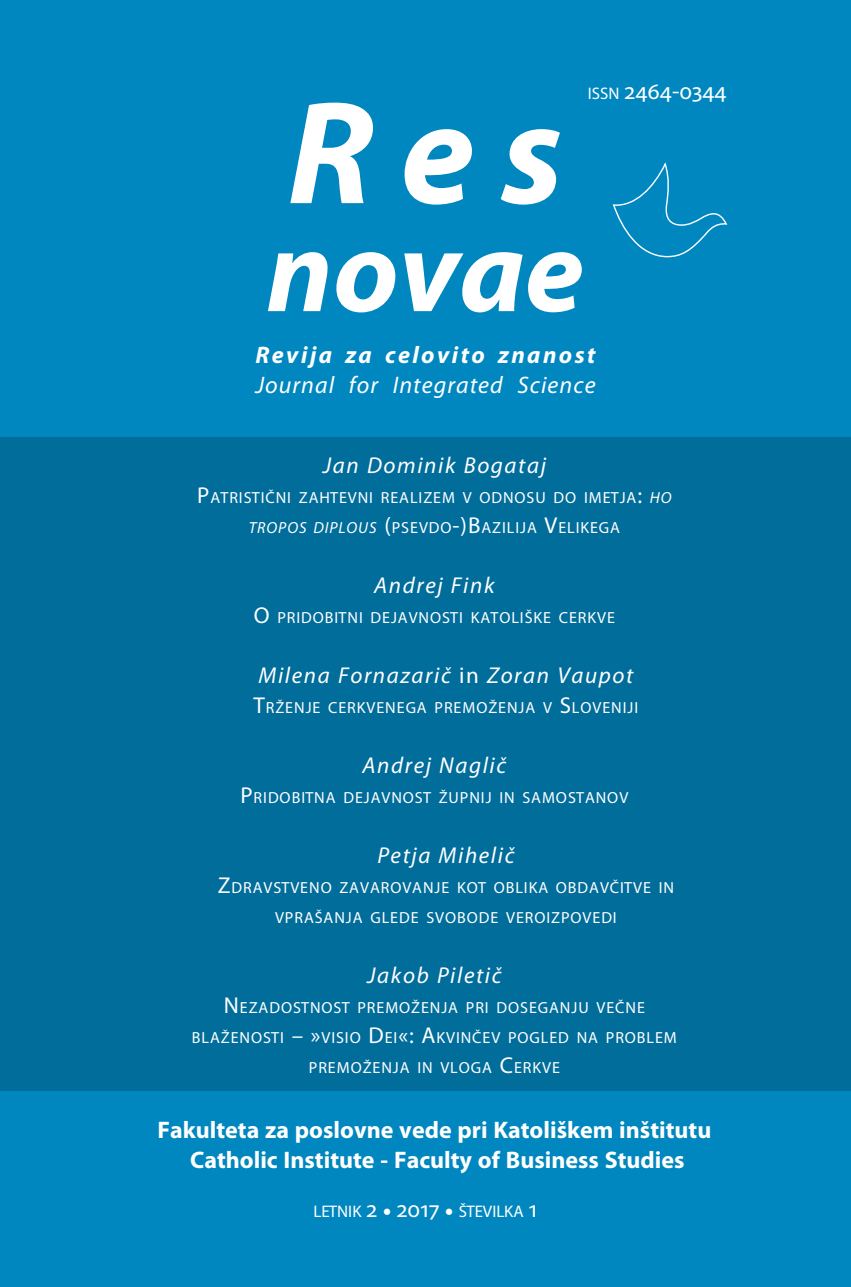
<style>
.page{position:relative;width:851px;height:1287px;background:#fff}
.page>*{position:absolute;margin:0;border:0;box-sizing:border-box;transform-origin:0 0}
.t1{font:italic 700 148px "K Isans";color:#fff}
.t2{font:italic 700 118px "K Isans";color:#fff}
.t3{font:700 24px/30px "K Isans";color:#fff;text-align:center}
.t4{font:italic 24px "K Isans";letter-spacing:.045em;color:#fff}
.t5{font:italic 700 24px "K Isans";letter-spacing:.1em;color:#fff}
.t6{font:24px "K Isans";color:#fff}
.t7{font:italic 23px "K Isans";letter-spacing:.07em;color:#fff}
.t8{font:16.8px "K Isans";color:#fff}
.t9{font:16.2px/30px "K Isans";letter-spacing:.055em;color:#fff;text-align:center}
.s1{font-size:16.8px}
.s2{font-size:23px}
.s3{font-style:italic}
.s4{font-style:normal}
.s5{font-size:24px}
.s6{font-family:"Minion Pro";font-size:24px}
</style>
<div class="page">
<div style="left:0;top:0;width:850px;height:1287px;background:#0087bf"></div>
<div style="left:0;top:437px;width:850px;height:654px;background:#006d9b"></div>
<svg style="left:612px;top:162px;width:116px;height:96px"></svg>
<h1 class="t1" style="left:287px;top:72px;width:277px">Res</h1>
<h3 class="t6" style="left:587px;top:77px;width:140px"><span class="s1">ISSN</span> 2464-0344</h3>
<h2 class="t2" style="left:266px;top:206px;width:319px">novae</h2>
<h3 class="t5" style="left:255px;top:341px;width:341px">Revija za celovito znanost</h3>
<h3 class="t4" style="left:255px;top:372px;width:341px">Journal for Integrated Science</h3>
<h3 class="t7" style="left:323px;top:453px;width:224px">Jan Dominik Bogataj</h3>
<p class="t9" style="left:197px;top:483px;width:476px"><span class="s2">P</span>ATRISTIČNI ZAHTEVNI REALIZEM V ODNOSU DO IMETJA<span class="s2">:</span> <span class="s3">HO<br>TROPOS DIPLOUS</span> <span class="s2">(</span>PSEVDO<span class="s2">-)B</span>AZILIJA <span class="s2">V</span>ELIKEGA</p>
<h3 class="t7" style="left:374px;top:573px;width:122px">Andrej Fink</h3>
<p class="t9" style="left:254px;top:603px;width:362px"><span class="s2">O</span> PRIDOBITNI DEJAVNOSTI KATOLIŠKE CERKVE</p>
<h3 class="t7" style="left:258px;top:663px;width:376px">Milena Fornazarič <span class="s4">in</span> Zoran Vaupot</h3>
<p class="t9" style="left:253px;top:693px;width:386px"><span class="s2">T</span>RŽENJE CERKVENEGA PREMOŽENJA V <span class="s2">S</span>LOVENIJI</p>
<h3 class="t7" style="left:362px;top:753px;width:145px">Andrej Naglič</h3>
<p class="t9" style="left:240px;top:783px;width:389px"><span class="s2">P</span>RIDOBITNA DEJAVNOST ŽUPNIJ IN SAMOSTANOV</p>
<h3 class="t7" style="left:377px;top:843px;width:139px">Petja Mihelič</h3>
<p class="t9" style="left:218px;top:873px;width:457px"><span class="s2">Z</span>DRAVSTVENO ZAVAROVANJE KOT OBLIKA OBDAVČITVE IN<br>VPRAŠANJA GLEDE SVOBODE VEROIZPOVEDI</p>
<h3 class="t7" style="left:367px;top:963px;width:136px">Jakob Piletič</h3>
<p class="t9" style="left:192px;top:993px;width:486px"><span class="s2">N</span> EZADOSTNOST PREMOŽENJA PRI DOSEGANJU VEČNE<br>BLAŽENOSTI <span class="s2">– »</span>VISIO <span class="s2">D</span>EI<span class="s2">«: A</span>KVINČEV POGLED NA PROBLEM<br>PREMOŽENJA IN VLOGA <span class="s2">C</span>ERKVE</p>
<h3 class="t3" style="left:157px;top:1116px;width:555px">Fakulteta za poslovne vede pri Katoliškem inštitutu<br>Catholic Institute - Faculty of Business Studies</h3>
<p class="t8" style="left:313px;top:1202px;width:225px">LETNIK <span class="s5">2</span> <span class="s6">•</span> <span class="s5">2017</span> <span class="s6">•</span> ŠTEVILKA <span class="s5">1</span></p>
</div>
